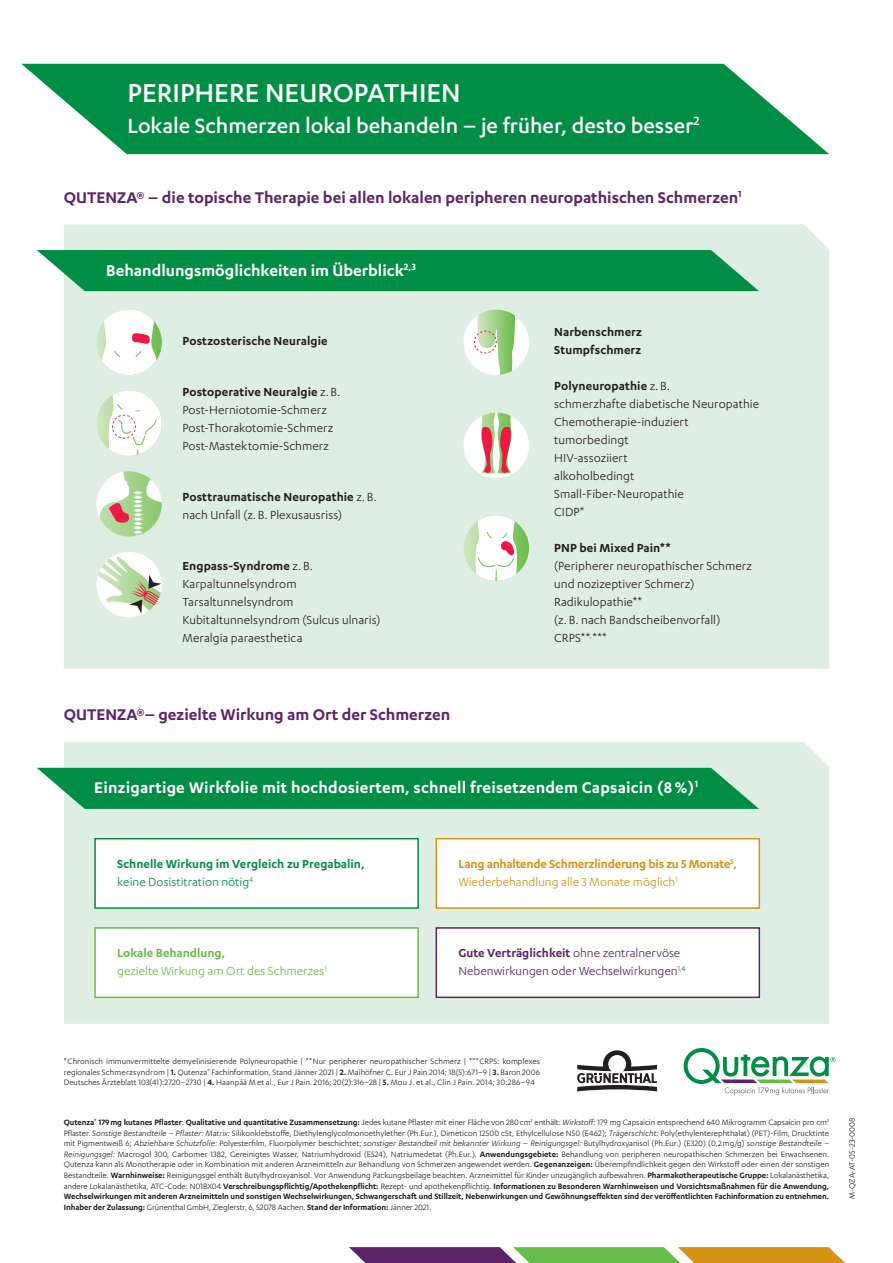
<style>
.page{position:relative;width:893px;height:1263px;background:#fff}
.page>*{position:absolute;margin:0;border:0;box-sizing:border-box;transform-origin:0 0}
.t1{font:500 30px "Karbon";color:#fff}
.t2{font:500 24px "Karbon";color:#fff}
.t3{font:600 18px "Karbon";color:#5d246a}
.t4{font:600 18px "Karbon";letter-spacing:.01em;color:#fff}
.t5{font:13.5px/18px "Karbon";letter-spacing:.005em;color:#231f20}
.t6{font:600 13.5px/18px "Karbon";letter-spacing:-.015em;color:#d69311}
.t7{font:13.5px/18px "Karbon";color:#5d246a}
.t8{font:600 13.5px/18px "Karbon";letter-spacing:.01em;color:#231f20}
.t9{font:600 13.5px/18px "Karbon";color:#008e45}
.t10{font:13.5px/18px "Karbon";color:#67bd4a}
.t11{font:9px/10.5px "Karbon";color:#231f20;text-align:justify}
.s1{font-weight:600}
.s2{font-weight:400}
.s3{font-style:italic}
</style>
<div class="page">
<svg style="left:21px;top:64px;width:808px;height:90px;fill:#008e45"></svg>
<div style="left:64px;top:224px;width:765px;height:445px;background:#dfeee3"></div>
<div style="left:37px;top:250px;width:722px;height:41px;background:#008e45"></div>
<div style="left:96px;top:552px;width:66px;height:65px;background:#fff;border-radius:50%"></div>
<svg style="left:98px;top:557px;width:64px;height:57px"></svg>
<div style="left:463px;top:412px;width:66px;height:66px;background:#fff;border-radius:50%"></div>
<svg style="left:480px;top:412px;width:33px;height:61px"></svg>
<svg style="left:96px;top:471px;width:66px;height:66px"></svg>
<svg style="left:100px;top:471px;width:62px;height:66px"></svg>
<svg style="left:96px;top:310px;width:66px;height:65px"></svg>
<svg style="left:101px;top:310px;width:56px;height:65px"></svg>
<svg style="left:463px;top:515px;width:66px;height:66px"></svg>
<svg style="left:475px;top:515px;width:42px;height:66px"></svg>
<svg style="left:96px;top:390px;width:66px;height:66px"></svg>
<svg style="left:109px;top:390px;width:53px;height:66px"></svg>
<div style="left:463px;top:310px;width:66px;height:65px;background:#fff;border-radius:50%"></div>
<svg style="left:474px;top:310px;width:41px;height:65px"></svg>
<svg style="left:349px;top:1247px;width:496px;height:16px"></svg>
<div style="left:64px;top:742px;width:765px;height:282px;background:#dfeee3"></div>
<svg style="left:37px;top:768px;width:722px;height:41px"></svg>
<div style="left:94px;top:838px;width:325px;height:71px;background:#fff;border:2px solid #008e45"></div>
<div style="left:94px;top:927px;width:325px;height:71px;background:#fff;border:2px solid #67bd4a"></div>
<div style="left:436px;top:838px;width:324px;height:71px;background:#fff;border:2px solid #d69311"></div>
<div style="left:436px;top:927px;width:324px;height:71px;background:#fff;border:2px solid #5d246a"></div>
<svg style="left:684px;top:1048px;width:152px;height:47px"></svg>
<svg style="left:577px;top:1050px;width:80px;height:41px"></svg>
<h1 class="t1" style="left:128px;top:76px;width:335px">PERIPHERE NEUROPATHIEN</h1>
<h2 class="t2" style="left:128px;top:113px;width:573px">Lokale Schmerzen lokal behandeln – je früher, desto besser<sup>2</sup></h2>
<h3 class="t3" style="left:64px;top:187px;width:679px">QUTENZA® – die topische Therapie bei allen lokalen peripheren neuropathischen Schmerzen<sup>1</sup></h3>
<h3 class="t4" style="left:106px;top:260px;width:311px">Behandlungsmöglichkeiten im Überblick<sup>2,3</sup></h3>
<h3 class="t8" style="left:182px;top:331px;width:147px">Postzosterische Neuralgie</h3>
<h3 class="t5" style="left:182px;top:382px;width:160px"><span class="s1">Postoperative Neuralgie</span> z. B.<br>Post-Herniotomie-Schmerz<br>Post-Thorakotomie-Schmerz<br>Post-Mastektomie-Schmerz</h3>
<h3 class="t5" style="left:182px;top:487px;width:196px"><span class="s1">Posttraumatische Neuropathie</span> z. B. nach Unfall (z. B. Plexusausriss)</h3>
<h3 class="t5" style="left:182px;top:556px;width:199px"><span class="s1">Engpass-Syndrome</span> z. B.<br>Karpaltunnelsyndrom<br>Tarsaltunnelsyndrom<br>Kubitaltunnelsyndrom (Sulcus ulnaris)<br>Meralgia paraesthetica</h3>
<h3 class="t3" style="left:64px;top:705px;width:388px">QUTENZA®– gezielte Wirkung am Ort der Schmerzen</h3>
<h3 class="t8" style="left:554px;top:323px;width:89px">Narbenschmerz<br>Stumpfschmerz</h3>
<h3 class="t5" style="left:554px;top:377px;width:206px"><span class="s1">Polyneuropathie</span> z. B.<br>schmerzhafte diabetische Neuropathie<br>Chemotherapie-induziert tumorbedingt<br>HIV-assoziiert<br>alkoholbedingt<br>Small-Fiber-Neuropathie<br>CIDP*</h3>
<h3 class="t8" style="left:554px;top:539px;width:118px">PNP bei Mixed Pain**</h3>
<h3 class="t5" style="left:554px;top:557px;width:199px">(Peripherer neuropathischer Schmerz und nozizeptiver Schmerz)<br>Radikulopathie**<br>(z. B. nach Bandscheibenvorfall)<br>CRPS**<sup>,</sup>***</h3>
<h3 class="t4" style="left:94px;top:777px;width:605px">Einzigartige Wirkfolie mit hochdosiertem, schnell freisetzendem Capsaicin (8%)<sup>1</sup></h3>
<h3 class="t9" style="left:117px;top:854px;width:249px">Schnelle Wirkung im Vergleich zu Pregabalin, <span class="s2">keine Dosistitration nötig</span><sup>4</sup></h3>
<h3 class="t10" style="left:117px;top:944px;width:211px"><span class="s1">Lokale Behandlung,<br></span>gezielte Wirkung am Ort des Schmerzes<sup>1</sup></h3>
<h3 class="t6" style="left:458px;top:854px;width:280px">Lang anhaltende Schmerzlinderung bis zu 5 Monate<sup>5</sup>,<br><span class="s2">Wiederbehandlung alle 3 Monate möglich</span><sup>1</sup></h3>
<h3 class="t7" style="left:458px;top:944px;width:228px"><span class="s1">Gute Verträglichkeit</span> ohne zentralnervöse<br>Nebenwirkungen oder Wechselwirkungen<sup>1,4</sup></h3>
<p class="t11" style="left:64px;top:1056px;width:478px">*Chronisch immunvermittelte demyelinisierende Polyneuropathie | **Nur peripherer neuropathischer Schmerz | ***CRPS: komplexes regionales Schmerzsyndrom | <span class="s1">1.</span> Qutenza<sup>®</sup> Fachinformation, Stand Jänner 2021 | <span class="s1">2.</span> Maihöfner C. Eur J Pain 2014; 18(5):671–9 | <span class="s1">3.</span> Baron 2006<br>Deutsches Ärzteblatt 103(41):2720–2730 | <span class="s1">4.</span> Haanpää M et al., Eur J Pain. 2016; 20(2):316–28 | <span class="s1">5.</span> Mou J. et al., Clin J Pain. 2014; 30:286–94</p>
<p class="t11" style="left:64px;top:1117px;width:767px"><span class="s1">Qutenza</span><sup>®</sup> <span class="s1">179mg kutanes Pflaster</span>: <span class="s1">Qualitative und quantitative Zusammensetzung:</span> Jedes kutane Pflaster mit einer Fläche von 280cm<sup>2</sup> enthält: <span class="s3">Wirkstoff:</span> 179 mg Capsaicin entsprechend 640 Mikrogramm Capsaicin pro cm<sup>2<br></sup>Pflaster. <span class="s3">Sonstige Bestandteile – Pflaster: Matrix:</span> Silikonklebstoffe, Diethylenglycolmonoethylether (Ph.Eur.), Dimeticon 12500 cSt, Ethylcellulose N50 (E462); <span class="s3">Trägerschicht:</span> Poly(ethylenterephthalat) (PET)-Film, Drucktinte mit Pigmentweiß 6; <span class="s3">Abziehbare Schutzfolie:</span> Polyesterfilm, Fluorpolymer beschichtet; <span class="s3">sonstiger Bestandteil mit bekannter Wirkung – Reinigungsgel:</span> Butylhydroxyanisol (Ph.Eur.) (E320) (0,2mg/g) s<span class="s3">onstige Bestandteile – Reinigungsgel:</span> Macrogol 300, Carbomer 1382, Gereinigtes Wasser, Natriumhydroxid (E524), Natriumedetat (Ph.Eur.). <span class="s1">Anwendungsgebiete:</span> Behandlung von peripheren neuropathischen Schmerzen bei Erwachsenen.<br>Qutenza kann als Monotherapie oder in Kombination mit anderen Arzneimitteln zur Behandlung von Schmerzen angewendet werden. <span class="s1">Gegenanzeigen:</span> Überempfindlichkeit gegen den Wirkstoff oder einen der sonstigen Bestandteile. <span class="s1">Warnhinweise:</span> Reinigungsgel enthält Butylhydroxyanisol. Vor Anwendung Packungsbeilage beachten. Arzneimittel für Kinder unzugänglich aufbewahren. <span class="s1">Pharmakotherapeutische Gruppe:</span> Lokalanästhetika, andere Lokalanästhetika, ATC-Code: N01BX04 <span class="s1">Verschreibungspflichtig/Apothekenpflicht:</span> Rezept- und apothekenpflichtig. <span class="s1">Informationen zu Besonderen Warnhinweisen und Vorsichtsmaßnahmen für die Anwendung, Wechselwirkungen mit anderen Arzneimitteln und sonstigen Wechselwirkungen, Schwangerschaft und Stillzeit, Nebenwirkungen und Gewöhnungseffekten sind der veröffentlichten Fachinformation zu entnehmen.<br>Inhaber der Zulassung:</span> Grünenthal GmbH, Zieglerstr. 6, 52078 Aachen. <span class="s1">Stand der Information:</span> Jänner 2021.</p>
<p class="t11" style="left:846px;top:1199px;width:83px;rotate:-90deg">M-QZA-AT-05-23-0008</p>
</div>
